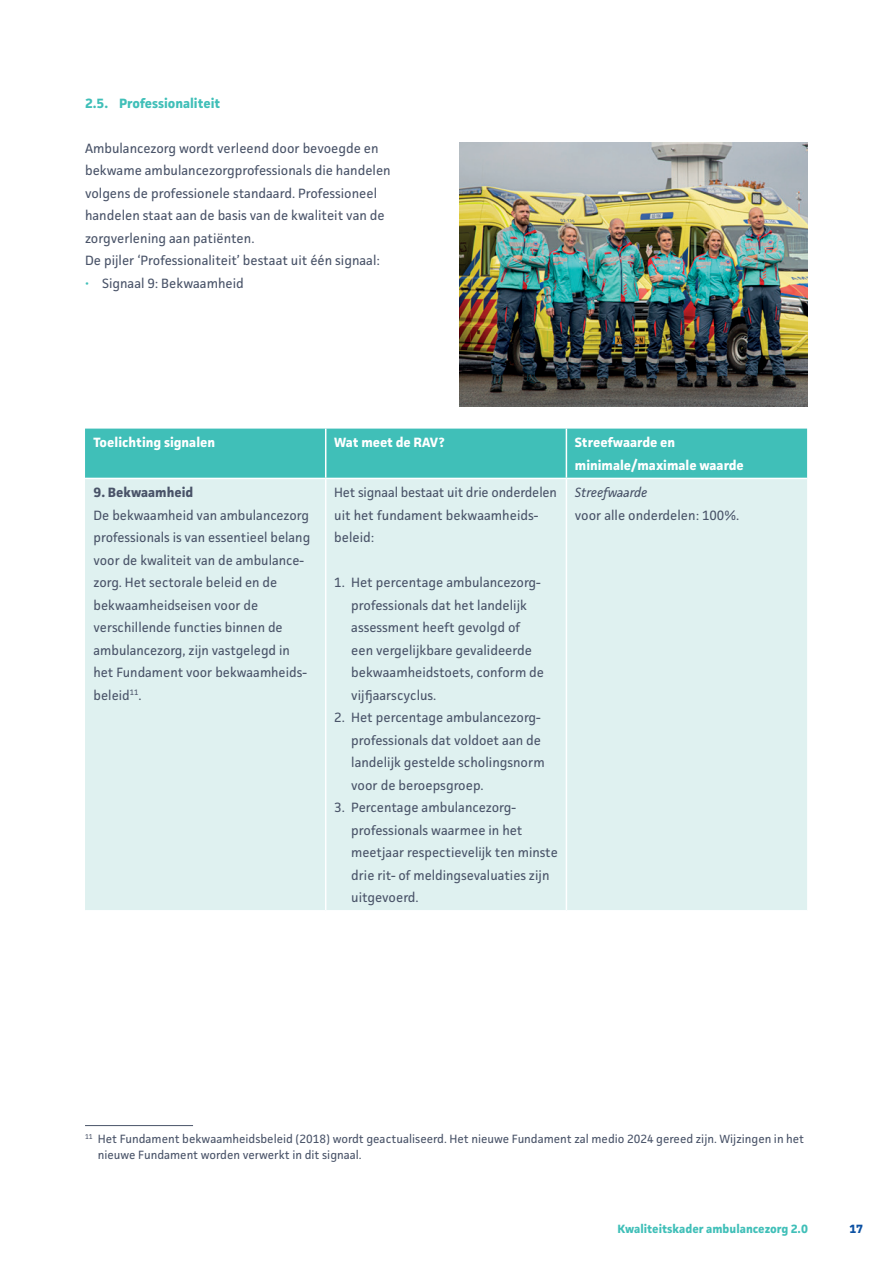
<style>
.page{position:relative;width:893px;height:1263px;background:#fff}
.page>*{position:absolute;margin:0;border:0;box-sizing:border-box;transform-origin:0 0}
.t1{font:13.5px/22.5px "Facit";color:#495368}
.t2{font:700 13.5px/22.5px "Facit";color:#fff}
.t3{font:700 13.5px "Facit";color:#40bfb8}
.t4{font:700 13.5px "Facit";color:#495368}
.t5{font:italic 13.5px "Facit";color:#495368}
.t6{font:12px/16.5px "Facit";color:#495368}
.t7{font:700 12px "Facit";color:#40bfb8}
.t8{font:700 12px "Facit";color:#0c51a3}
.s1{color:#40bfb8}
</style>
<div class="page">
<div style="left:85px;top:429px;width:722px;height:49px;background:#40bfb8"></div>
<div style="left:85px;top:479px;width:722px;height:431px;background:#dff1f0"></div>
<hr style="left:325px;top:429px;width:1px;height:49px;background:#fff">
<hr style="left:566px;top:429px;width:1px;height:49px;background:#fff">
<hr style="left:325px;top:479px;width:1px;height:431px;background:#fff">
<hr style="left:566px;top:479px;width:1px;height:431px;background:#fff">
<hr style="left:85px;top:1125px;width:108px;height:1px;background:#495368">
<img style="left:459px;top:142px;width:349px;height:264px">
<p class="t3" style="left:85px;top:94px;width:137px">2.5. Professionaliteit</p>
<p class="t1" style="left:85px;top:136px;width:307px">Ambulancezorg wordt verleend door bevoegde en bekwame ambulancezorgprofessionals die handelen volgens de professionele standaard. Professioneel handelen staat aan de basis van de kwaliteit van de zorgverlening aan patiënten.<br>De pijler ‘Professionaliteit’ bestaat uit één signaal:</p>
<p class="t1" style="left:85px;top:271px;width:160px"><span class="s1">•</span> Signaal 9: Bekwaamheid</p>
<p class="t2" style="left:94px;top:431px;width:123px">Toelichting signalen</p>
<p class="t2" style="left:334px;top:431px;width:112px">Wat meet de RAV?</p>
<p class="t2" style="left:575px;top:431px;width:171px">Streefwaarde en minimale/maximale waarde</p>
<p class="t4" style="left:94px;top:484px;width:101px">9. Bekwaamheid</p>
<p class="t1" style="left:94px;top:504px;width:218px">De bekwaamheid van ambulancezorg professionals is van essentieel belang voor de kwaliteit van de ambulance&shy;zorg. Het sectorale beleid en de bekwaamheidseisen voor de verschillende functies binnen de ambulancezorg, zijn vastgelegd in het Fundament voor bekwaamheids&shy;beleid<sup>11</sup>.</p>
<p class="t1" style="left:334px;top:481px;width:224px">Het signaal bestaat uit drie onderdelen uit het fundament bekwaamheids&shy;beleid:</p>
<p class="t1" style="left:351px;top:571px;width:194px;text-indent:-17px">1. Het percentage ambulancezorg&shy;professionals dat het landelijk assessment heeft gevolgd of een vergelijkbare gevalideerde bekwaamheidstoets, conform de vijfjaarscyclus.</p>
<p class="t1" style="left:351px;top:706px;width:195px;text-indent:-17px">2. Het percentage ambulancezorg&shy;professionals dat voldoet aan de landelijk gestelde scholingsnorm voor de beroepsgroep.</p>
<p class="t1" style="left:351px;top:796px;width:208px;text-indent:-17px">3. Percentage ambulancezorg&shy;professionals waarmee in het meetjaar respectievelijk ten minste drie rit- of meldingsevaluaties zijn uitgevoerd.</p>
<p class="t5" style="left:575px;top:484px;width:74px">Streefwaarde</p>
<p class="t1" style="left:575px;top:504px;width:166px">voor alle onderdelen: 100%.</p>
<p class="t6" style="left:98px;top:1130px;width:708px;text-indent:-13px"><sup>11</sup> Het Fundament bekwaamheidsbeleid (2018) wordt geactualiseerd. Het nieuwe Fundament zal medio 2024 gereed zijn. Wijzingen in het nieuwe Fundament worden verwerkt in dit signaal.</p>
<p class="t7" style="left:617px;top:1221px;width:192px">Kwaliteitskader ambulancezorg 2.0</p>
<p class="t8" style="left:849px;top:1221px;width:15px">17</p>
</div>
